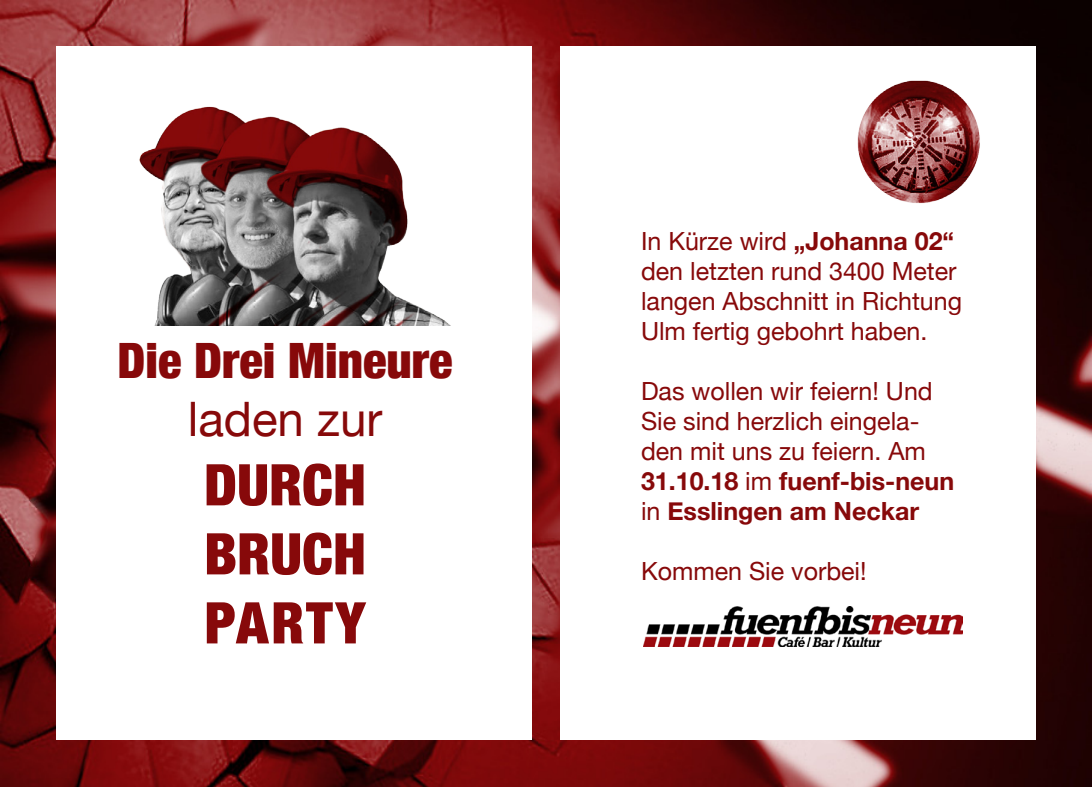
<style>
.page{position:relative;width:1092px;height:787px;background:#fff}
.page>*{position:absolute;margin:0;border:0;box-sizing:border-box;transform-origin:0 0}
.t1{font:900 condensed 57.5px "Helvetica Neue";color:#87090a}
.t2{font:900 condensed 48.75px "Helvetica Neue";color:#87090a}
.t3{font:47.5px "Helvetica Neue";color:#87090a}
.t4{font:25px/30px "Helvetica Neue";color:#87090a}
.s1{font-weight:700}
</style>
<div class="page">
<img style="left:0;top:0;width:1091px;height:787px">
<div style="left:57px;top:47px;width:474px;height:693px;background:#fff"></div>
<img style="left:139px;top:106px;width:312px;height:220px">
<div style="left:560px;top:47px;width:475px;height:693px;background:#fff"></div>
<img style="left:643px;top:606px;width:319px;height:41px">
<img style="left:758px;top:24px;width:318px;height:201px">
<p class="t2" style="left:117px;top:320px;width:336px">Die Drei Mineure</p>
<p class="t3" style="left:188px;top:385px;width:196px">laden zur</p>
<p class="t1" style="left:204px;top:437px;width:163px">DURCH</p>
<p class="t1" style="left:204px;top:506px;width:163px">BRUCH</p>
<p class="t1" style="left:205px;top:575px;width:162px">PARTY</p>
<p class="t4" style="left:641px;top:227px;width:322px">In Kürze wird <span class="s1">„Johanna 02“ </span>den letzten rund 3400 Meter langen Abschnitt in Richtung<br>Ulm fertig gebohrt haben.</p>
<p class="t4" style="left:641px;top:377px;width:315px">Das wollen wir feiern! Und<br>Sie sind herzlich eingela&shy;den mit uns zu feiern. Am<br><span class="s1">31.10.18</span> im <span class="s1">fuenf-bis-neun </span>in <span class="s1">Esslingen am Neckar</span></p>
<p class="t4" style="left:641px;top:557px;width:227px">Kommen Sie vorbei!</p>
</div>
